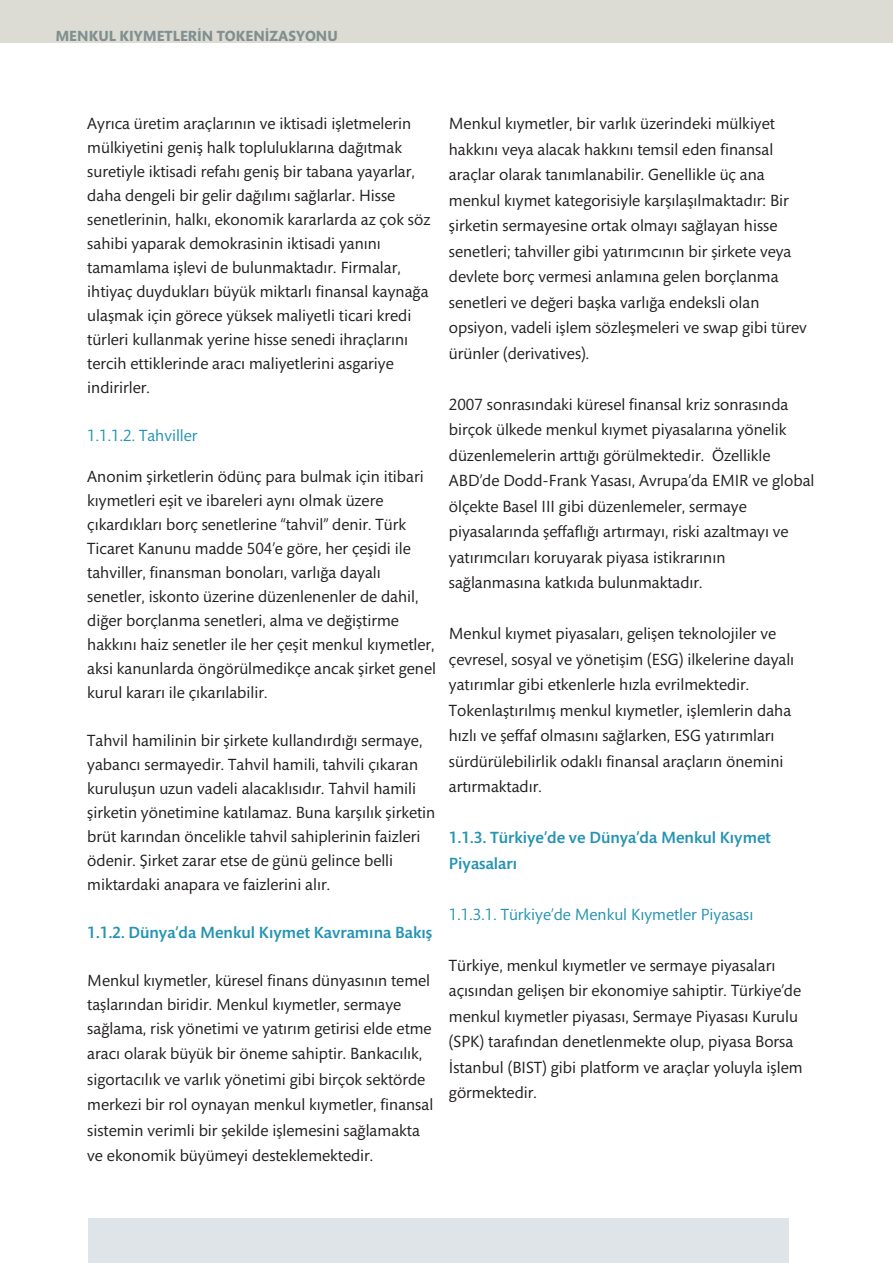
<style>
.page{position:relative;width:893px;height:1263px;background:#fff}
.page>*{position:absolute;margin:0;border:0;box-sizing:border-box;transform-origin:0 0}
.t1{font:16.5px/25.5px "Mundo Sans Std";color:#231f20}
.t2{font:500 16.5px/25.5px "Mundo Sans Std";color:#2493b3}
.t3{font:16.5px "Mundo Sans Std";color:#2493b3}
.t4{font:700 15px "Mundo Sans Std";color:#818f90}
</style>
<div class="page">
<div style="left:88px;top:1218px;width:701px;height:45px;background:#dfe4e8"></div>
<div style="left:0;top:0;width:893px;height:43px;background:#dcdcd4"></div>
<p class="t4" style="left:55px;top:31px;width:284px">MENKUL KIYMETLERİN TOKENİZASYONU</p>
<p class="t1" style="left:87px;top:113px;width:345px;line-height:24px">Ayrıca üretim araçlarının ve iktisadi işletmelerin mülkiyetini geniş halk topluluklarına dağıtmak suretiyle iktisadi refahı geniş bir tabana yayarlar, daha dengeli bir gelir dağılımı sağlarlar. Hisse senetlerinin, halkı, ekonomik kararlarda az çok söz sahibi yaparak demokrasinin iktisadi yanını tamamlama işlevi de bulunmaktadır. Firmalar, ihtiyaç duydukları büyük miktarlı finansal kaynağa ulaşmak için görece yüksek maliyetli ticari kredi türleri kullanmak yerine hisse senedi ihraçlarını tercih ettiklerinde aracı maliyetlerini asgariye indirirler.</p>
<p class="t3" style="left:87px;top:429px;width:112px">1.1.1.2. Tahviller</p>
<p class="t1" style="left:87px;top:466px;width:350px;line-height:24px">Anonim şirketlerin ödünç para bulmak için itibari kıymetleri eşit ve ibareleri aynı olmak üzere çıkardıkları borç senetlerine “tahvil” denir. Türk Ticaret Kanunu madde 504’e göre, her çeşidi ile tahviller, finansman bonoları, varlığa dayalı senetler, iskonto üzerine düzenlenenler de dahil, diğer borçlanma senetleri, alma ve değiştirme hakkını haiz senetler ile her çeşit menkul kıymetler, aksi kanunlarda öngörülmedikçe ancak şirket genel kurul kararı ile çıkarılabilir.</p>
<p class="t1" style="left:87px;top:730px;width:349px;line-height:24px">Tahvil hamilinin bir şirkete kullandırdığı sermaye, yabancı sermayedir. Tahvil hamili, tahvili çıkaran kuruluşun uzun vadeli alacaklısıdır. Tahvil hamili şirketin yönetimine katılamaz. Buna karşılık şirketin brüt karından öncelikle tahvil sahiplerinin faizleri ödenir. Şirket zarar etse de günü gelince belli miktardaki anapara ve faizlerini alır.</p>
<p class="t2" style="left:87px;top:921px;width:346px">1.1.2. Dünya’da Menkul Kıymet Kavramına Bakış</p>
<p class="t1" style="left:87px;top:970px;width:346px;line-height:24px">Menkul kıymetler, küresel finans dünyasının temel taşlarından biridir. Menkul kıymetler, sermaye sağlama, risk yönetimi ve yatırım getirisi elde etme</p>
<p class="t1" style="left:87px;top:1043px;width:347px">aracı olarak büyük bir öneme sahiptir. Bankacılık, sigortacılık ve varlık yönetimi gibi birçok sektörde merkezi bir rol oynayan menkul kıymetler, finansal sistemin verimli bir şekilde işlemesini sağlamakta ve ekonomik büyümeyi desteklemektedir.</p>
<p class="t1" style="left:449px;top:113px;width:359px">Menkul kıymetler, bir varlık üzerindeki mülkiyet hakkını veya alacak hakkını temsil eden finansal araçlar olarak tanımlanabilir. Genellikle üç ana menkul kıymet kategorisiyle karşılaşılmaktadır: Bir şirketin sermayesine ortak olmayı sağlayan hisse senetleri; tahviller gibi yatırımcının bir şirkete veya devlete borç vermesi anlamına gelen borçlanma senetleri ve değeri başka varlığa endeksli olan opsiyon, vadeli işlem sözleşmeleri ve swap gibi türev ürünler (derivatives).</p>
<p class="t1" style="left:449px;top:393px;width:367px">2007 sonrasındaki küresel finansal kriz sonrasında birçok ülkede menkul kıymet piyasalarına yönelik düzenlemelerin arttığı görülmektedir. Özellikle ABD’de Dodd-Frank Yasası, Avrupa’da EMIR ve global ölçekte Basel III gibi düzenlemeler, sermaye piyasalarında şeffaflığı artırmayı, riski azaltmayı ve yatırımcıları koruyarak piyasa istikrarının sağlanmasına katkıda bulunmaktadır.</p>
<p class="t1" style="left:449px;top:623px;width:347px">Menkul kıymet piyasaları, gelişen teknolojiler ve çevresel, sosyal ve yönetişim (ESG) ilkelerine dayalı yatırımlar gibi etkenlerle hızla evrilmektedir.<br>Tokenlaştırılmış menkul kıymetler, işlemlerin daha hızlı ve şeffaf olmasını sağlarken, ESG yatırımları sürdürülebilirlik odaklı finansal araçların önemini artırmaktadır.</p>
<p class="t2" style="left:449px;top:827px;width:323px">1.1.3. Türkiye’de ve Dünya’da Menkul Kıymet<br>Piyasaları</p>
<p class="t3" style="left:449px;top:908px;width:306px">1.1.3.1. Türkiye’de Menkul Kıymetler Piyasası</p>
<p class="t1" style="left:449px;top:954px;width:355px">Türkiye, menkul kıymetler ve sermaye piyasaları açısından gelişen bir ekonomiye sahiptir. Türkiye’de menkul kıymetler piyasası, Sermaye Piyasası Kurulu (SPK) tarafından denetlenmekte olup, piyasa Borsa İstanbul (BIST) gibi platform ve araçlar yoluyla işlem görmektedir.</p>
</div>
